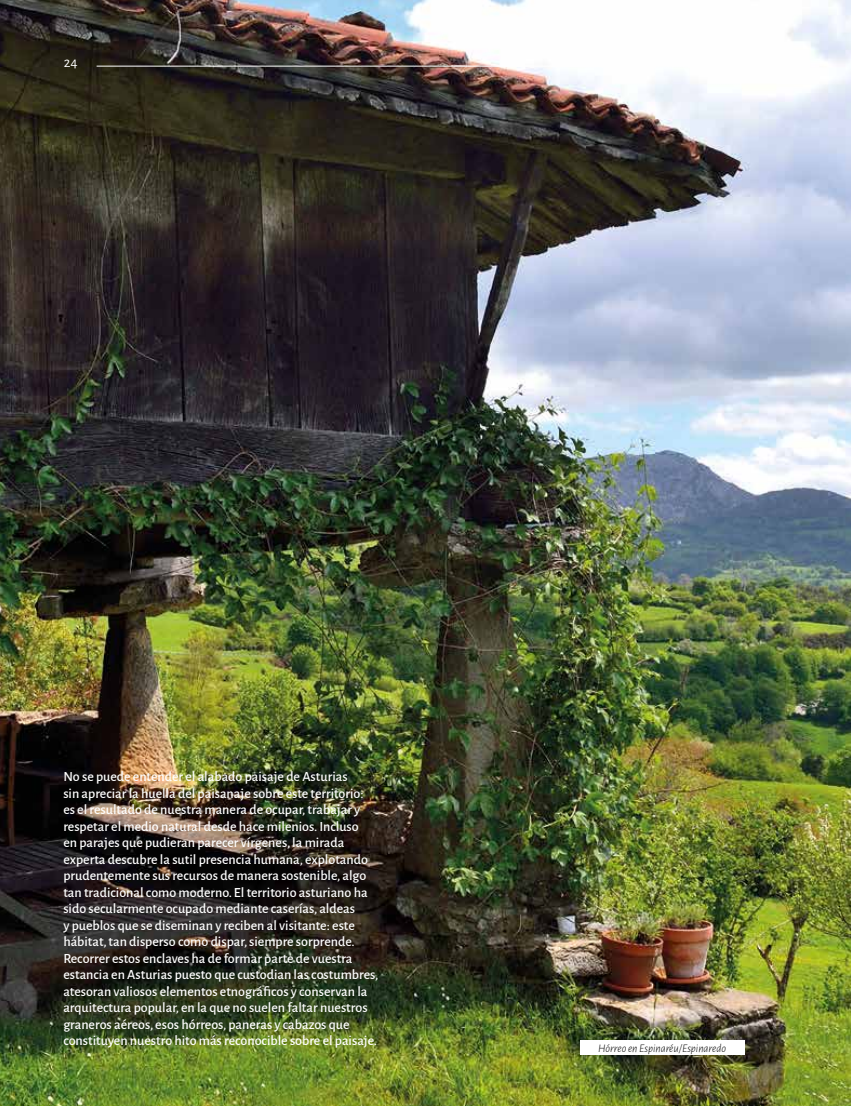
<style>
.page{position:relative;width:851px;height:1106px;background:#fff}
.page>*{position:absolute;margin:0;border:0;box-sizing:border-box;transform-origin:0 0}
.t1{font:14.85px "Alegreya Sans";color:#fff}
.t2{font:500 14.1px/16.5px "Alegreya Sans";color:#fff}
.t3{font:italic 300 11.55px "Alegreya Sans";color:#000}
</style>
<div class="page">
<img style="left:0;top:0;width:850px;height:1106px">
<hr style="left:97px;top:66px;width:541px;height:1px;background:#fff">
<div style="left:579px;top:1040px;width:165px;height:14px;background:#fff"></div>
<p class="t1" style="left:64px;top:52px;width:15px">24</p>
<p class="t2" style="left:63px;top:767px;width:316px">No se puede entender el alabado paisaje de Asturias<br>sin apreciar la huella del paisanaje sobre este territorio: es el resultado de nuestra manera de ocupar, trabajar y respetar el medio natural desde hace milenios. Incluso<br>en parajes que pudieran parecer vírgenes, la mirada experta descubre la sutil presencia humana, explotando prudentemente sus recursos de manera sostenible, algo tan tradicional como moderno. El territorio asturiano ha sido secularmente ocupado mediante caserías, aldeas<br>y pueblos que se diseminan y reciben al visitante: este hábitat, tan disperso como dispar, siempre sorprende.<br>Recorrer estos enclaves ha de formar parte de vuestra estancia en Asturias puesto que custodian las costumbres, atesoran valiosos elementos etnográficos y conservan la arquitectura popular, en la que no suelen faltar nuestros graneros aéreos, esos hórreos, paneras y cabazos que constituyen nuestro hito más reconocible sobre el paisaje.</p>
<p class="t3" style="left:598px;top:1041px;width:129px">Hórreo en Espinaréu/Espinaredo</p>
</div>
